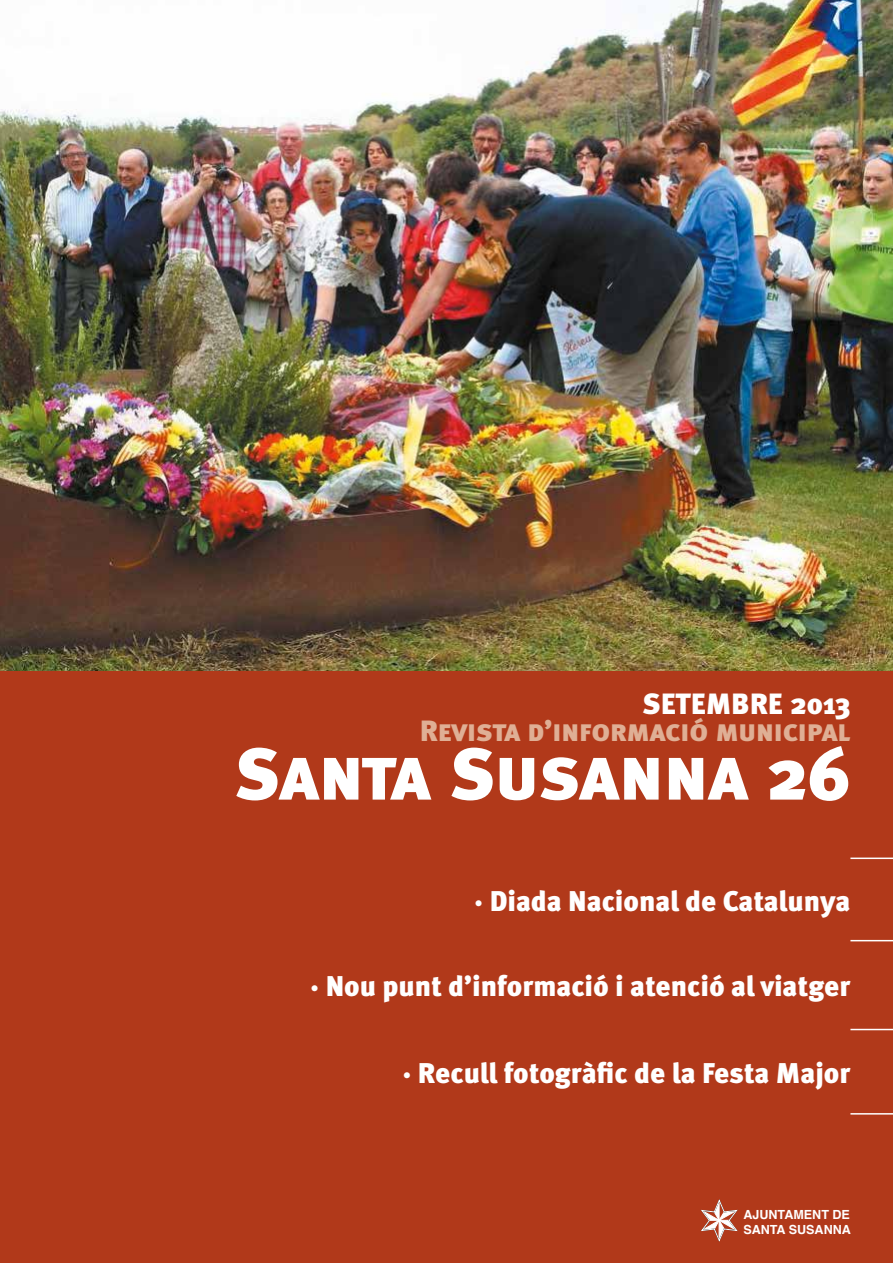
<style>
.page{position:relative;width:893px;height:1263px;background:#fff}
.page>*{position:absolute;margin:0;border:0;box-sizing:border-box;transform-origin:0 0}
.t1{font:73.35px "Meta Black Caps";letter-spacing:-.01em;color:#fff}
.t2{font:29.4px "Meta Black Caps";letter-spacing:-.005em;color:#dfaf95}
.t3{font:29.4px "Meta Black Caps";color:#fff}
.t4{font:900 28.5px "Meta Pro";letter-spacing:-.005em;color:#fff}
.t5{font:700 12.6px/15.1px "Helvetica";color:#fff}
</style>
<div class="page">
<div style="left:0;top:578px;width:893px;height:685px;background:#b1391a"></div>
<svg style="left:701px;top:1199px;width:37px;height:42px"></svg>
<hr style="left:850px;top:857px;width:43px;height:2px;background:#fff">
<hr style="left:850px;top:940px;width:43px;height:1px;background:#fff">
<hr style="left:850px;top:1029px;width:43px;height:1px;background:#fff">
<hr style="left:850px;top:1113px;width:43px;height:1px;background:#fff">
<img style="left:0;top:0;width:893px;height:671px">
<p class="t3" style="left:642px;top:686px;width:210px">SETEMBRE 2013</p>
<p class="t2" style="left:420px;top:713px;width:432px">Revista d’informació municipal</p>
<h1 class="t1" style="left:234px;top:730px;width:618px">Santa Susanna 26</h1>
<p class="t4" style="left:474px;top:883px;width:378px">· Diada Nacional de Catalunya</p>
<p class="t4" style="left:310px;top:968px;width:542px">· Nou punt d’informació i atenció al viatger</p>
<p class="t4" style="left:402px;top:1055px;width:450px">· Recull fotogràfic de la Festa Major</p>
<p class="t5" style="left:743px;top:1207px;width:109px">AJUNTAMENT DE<br>SANTA SUSANNA</p>
</div>
